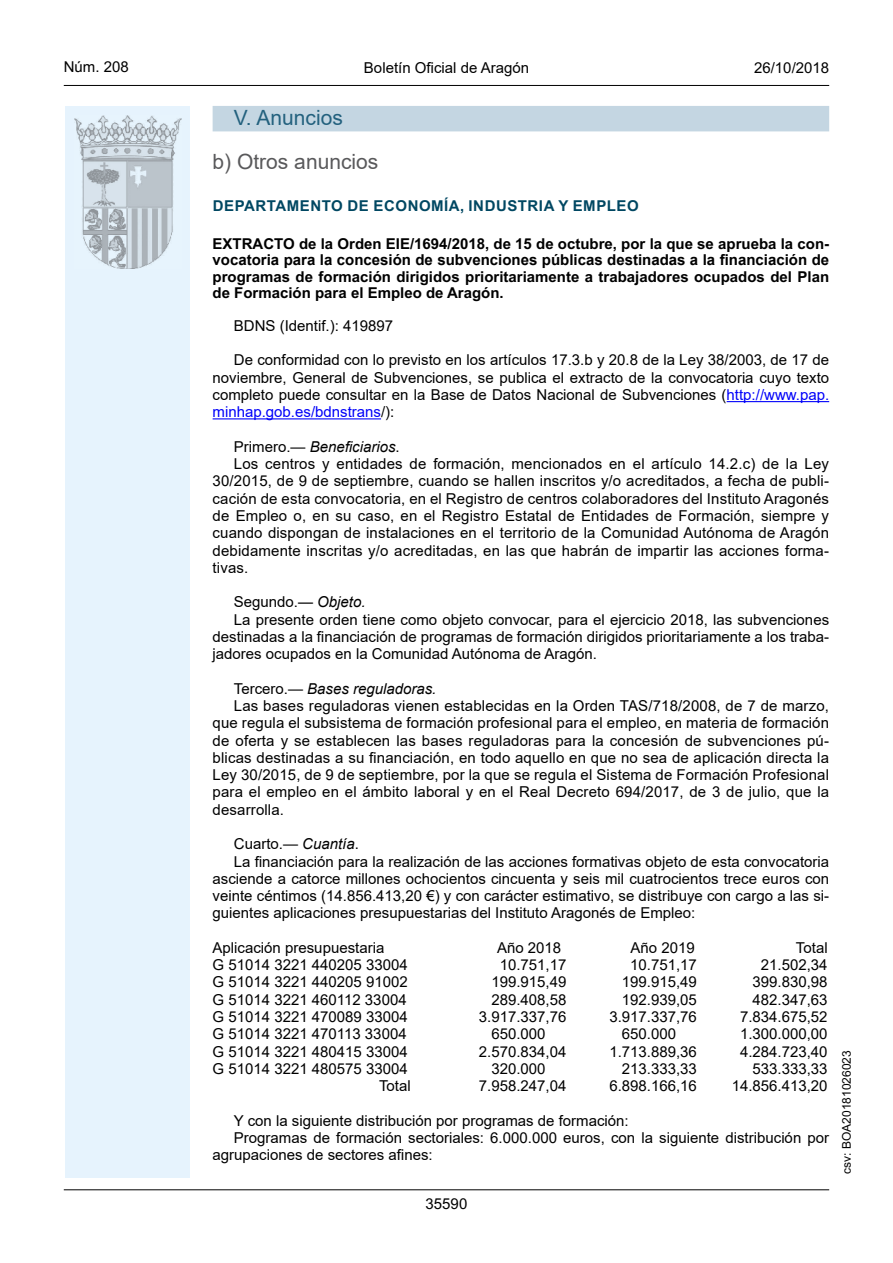
<style>
.page{position:relative;width:893px;height:1263px;background:#fff}
.page>*{position:absolute;margin:0;border:0;box-sizing:border-box;transform-origin:0 0}
.Sub_Seccion{font:21px "Arial";color:#59595b}
.Titulo_sec{font:21px "Arial";color:#23617e}
.inicio_de_parrafo{font:15px/17.2px "Arial";color:#000;text-align:justify}
.Titulo_text{font:15px/16.5px "Arial Bold MT2";color:#000;text-align:justify}
.inicio_de_parrafo-2{font:italic 15px "Arial";color:#000}
.emisor_text{font:15px "Arial Bold MT2";letter-spacing:.035em;color:#004762}
.estilo_head-c{font:15px "Arial";color:#000}
.estilo_head-d{font:15px "Arial MT2";color:#000}
.estilo_head-i{font:15px "Arial MT2";color:#000}
.numero_pagina{font:15px "Arial MT2";color:#000}
.estilo_head-i-2{font:12px "Arial MT2";color:#000}
.s1{font-family:"Arial";font-weight:700}
.s2{color:#0100fa}
.s3{font-family:"Arial MT2"}
.s4{font-style:normal}
.s5{font-family:"Arial MT2";font-style:normal}
.s6{font-style:italic}
</style>
<div class="page">
<div style="left:65px;top:106px;width:125px;height:1072px;background:#e6f3fd"></div>
<img style="left:75px;top:115px;width:106px;height:153px">
<hr style="left:64px;top:85px;width:765px;height:1px;background:#000">
<hr style="left:64px;top:1189px;width:765px;height:1px;background:#000">
<div style="left:213px;top:106px;width:616px;height:25px;background:#c4d6e2"></div>
<hr style="left:727px;top:401px;width:102px;height:1px;background:#0100fa">
<hr style="left:213px;top:418px;width:168px;height:1px;background:#0100fa">
<p class="estilo_head-i" style="left:64px;top:57px;width:67px">Núm. 208</p>
<p class="estilo_head-c" style="left:364px;top:57px;width:167px">Boletín Oficial de Aragón</p>
<p class="estilo_head-d" style="left:754px;top:57px;width:77px">26/10/2018</p>
<p class="Titulo_sec" style="left:234px;top:103px;width:110px">V. Anuncios</p>
<p class="Sub_Seccion" style="left:213px;top:147px;width:167px">b) Otros anuncios</p>
<p class="emisor_text" style="left:213px;top:195px;width:427px">DEPARTAMENTO DE ECONOMÍA, INDUSTRIA Y EMPLEO</p>
<p class="Titulo_text" style="left:213px;top:236px;width:618px">EXTRACTO de la Orden EIE/1694/2018, de 15 de octubre, por la que se aprueba la con&shy;<span class="s1">vocatoria para la concesión de subvenciones públicas destinadas a la financiación de </span>programas de formación dirigidos prioritariamente a trabajadores ocupados del Plan de Formación para el Empleo de Aragón.</p>
<p class="inicio_de_parrafo" style="left:234px;top:317px;width:161px">BDNS (Identif.): 419897</p>
<p class="inicio_de_parrafo" style="left:213px;top:351px;width:618px;text-indent:21px">De conformidad con lo previsto en los artículos 17.3.b y 20.8 de la Ley 38/2003, de 17 de noviembre, General de Subvenciones, se publica el extracto de la convocatoria cuyo texto completo puede consultar en la Base de Datos Nacional de Subvenciones (<span class="s2">http://www.pap. minhap.gob.es/bdnstrans</span><span class="s3">/):</span></p>
<p class="inicio_de_parrafo-2" style="left:234px;top:437px;width:167px"><span class="s4">Primero.—</span> Beneficiarios<span class="s5">.</span></p>
<p class="inicio_de_parrafo" style="left:213px;top:455px;width:618px;text-indent:21px">Los centros y entidades de formación, mencionados en el artículo 14.2.c) de la Ley 30/2015, de 9 de septiembre, cuando se hallen inscritos y/o acreditados, a fecha de publi&shy;cación de esta convocatoria, en el Registro de centros colaboradores del Instituto Aragonés de Empleo o, en su caso, en el Registro Estatal de Entidades de Formación, siempre y cuando dispongan de instalaciones en el territorio de la Comunidad Autónoma de Aragón debidamente inscritas y/o acreditadas, en las que habrán de impartir las acciones forma&shy;tivas.</p>
<p class="inicio_de_parrafo" style="left:234px;top:593px;width:133px">Segundo.<span class="s6">— Objeto.</span></p>
<p class="inicio_de_parrafo" style="left:213px;top:611px;width:618px;text-indent:21px">La presente orden tiene como objeto convocar, para el ejercicio 2018, las subvenciones destinadas a la financiación de programas de formación dirigidos prioritariamente a los traba&shy;jadores ocupados en la Comunidad Autónoma de Aragón.</p>
<p class="inicio_de_parrafo-2" style="left:234px;top:679px;width:204px"><span class="s4">Tercero.—</span> Bases reguladoras.</p>
<p class="inicio_de_parrafo" style="left:213px;top:697px;width:618px;text-indent:21px">Las bases reguladoras vienen establecidas en la Orden TAS/718/2008, de 7 de marzo, que regula el subsistema de formación profesional para el empleo, en materia de formación de oferta y se establecen las bases reguladoras para la concesión de subvenciones pú&shy;blicas destinadas a su financiación, en todo aquello en que no sea de aplicación directa la Ley 30/2015, de 9 de septiembre, por la que se regula el Sistema de Formación Profesional para el empleo en el ámbito laboral y en el Real Decreto <span class="s3">6</span>94/2017, de 3 de julio, que la desarrolla.</p>
<p class="inicio_de_parrafo" style="left:234px;top:835px;width:127px">Cuarto.— <span class="s6">Cuantía</span><span class="s3">.</span></p>
<p class="inicio_de_parrafo" style="left:213px;top:853px;width:618px;text-indent:21px">La financiación para la realización de las acciones formativas objeto de esta convocatoria asciende a catorce millones ochocientos cincuenta y seis mil cuatrocientos trece euros con veinte céntimos (14.856.413,20 €) y con carácter estimativo, se distribuye con cargo a las si&shy;guientes aplicaciones presupuestarias del Instituto Aragonés de Empleo:</p>
<p class="inicio_de_parrafo" style="left:213px;top:939px;width:173px">Aplicación presupuestaria</p>
<p class="inicio_de_parrafo" style="left:497px;top:939px;width:66px">Año 2018</p>
<p class="inicio_de_parrafo" style="left:630px;top:939px;width:66px">Año 2019</p>
<p class="inicio_de_parrafo" style="left:796px;top:939px;width:33px">Total</p>
<p class="inicio_de_parrafo" style="left:213px;top:956px;width:197px">G 51014 3221 440205 33004</p>
<p class="inicio_de_parrafo" style="left:500px;top:956px;width:68px">10.751,17</p>
<p class="inicio_de_parrafo" style="left:630px;top:956px;width:68px">10.751,17</p>
<p class="inicio_de_parrafo" style="left:761px;top:956px;width:68px">21.502,34</p>
<p class="inicio_de_parrafo" style="left:213px;top:973px;width:197px">G 51014 3221 440205 91002</p>
<p class="inicio_de_parrafo" style="left:491px;top:973px;width:77px">199.915,49</p>
<p class="inicio_de_parrafo" style="left:622px;top:973px;width:77px">199.915,49</p>
<p class="inicio_de_parrafo" style="left:753px;top:973px;width:77px">399.830,98</p>
<p class="inicio_de_parrafo" style="left:213px;top:991px;width:196px">G 51014 3221 460112 33004</p>
<p class="inicio_de_parrafo" style="left:491px;top:991px;width:77px">289.408,58</p>
<p class="inicio_de_parrafo" style="left:622px;top:991px;width:77px">192.939,05</p>
<p class="inicio_de_parrafo" style="left:753px;top:991px;width:77px">482.347,63</p>
<p class="inicio_de_parrafo" style="left:213px;top:1008px;width:197px">G 51014 3221 470089 33004</p>
<p class="inicio_de_parrafo" style="left:479px;top:1008px;width:89px">3.917.337,76</p>
<p class="inicio_de_parrafo" style="left:609px;top:1008px;width:89px">3.917.337,76</p>
<p class="inicio_de_parrafo" style="left:740px;top:1008px;width:89px">7.834.675,52</p>
<p class="inicio_de_parrafo" style="left:213px;top:1025px;width:196px">G 51014 3221 470113 33004</p>
<p class="inicio_de_parrafo" style="left:491px;top:1025px;width:56px">650.000</p>
<p class="inicio_de_parrafo" style="left:622px;top:1025px;width:56px">650.000</p>
<p class="inicio_de_parrafo" style="left:740px;top:1025px;width:89px">1.300.000,00</p>
<p class="inicio_de_parrafo" style="left:213px;top:1042px;width:197px">G 51014 3221 480415 33004</p>
<p class="inicio_de_parrafo" style="left:479px;top:1042px;width:89px">2.570.834,04</p>
<p class="inicio_de_parrafo" style="left:609px;top:1042px;width:89px">1.713.889,36</p>
<p class="inicio_de_parrafo" style="left:740px;top:1042px;width:89px">4.284.723,40</p>
<p class="inicio_de_parrafo" style="left:213px;top:1060px;width:197px">G 51014 3221 480575 33004</p>
<p class="inicio_de_parrafo" style="left:491px;top:1060px;width:56px">320.000</p>
<p class="inicio_de_parrafo" style="left:622px;top:1060px;width:77px">213.333,33</p>
<p class="inicio_de_parrafo" style="left:753px;top:1060px;width:77px">533.333,33</p>
<p class="inicio_de_parrafo" style="left:379px;top:1077px;width:33px">Total</p>
<p class="inicio_de_parrafo" style="left:479px;top:1077px;width:89px">7.958.247,04</p>
<p class="inicio_de_parrafo" style="left:609px;top:1077px;width:89px">6.898.166,16</p>
<p class="inicio_de_parrafo" style="left:732px;top:1077px;width:97px">14.856.413,20</p>
<p class="inicio_de_parrafo" style="left:234px;top:1112px;width:396px">Y con la siguiente distribución por programas de formación:</p>
<p class="inicio_de_parrafo" style="left:213px;top:1129px;width:618px;text-indent:21px">Programas de formación sectoriales: 6.000.000 euros, con la siguiente distribución por agrupaciones de sectores afines:</p>
<p class="numero_pagina" style="left:426px;top:1193px;width:43px">35590</p>
<p class="estilo_head-i-2" style="left:838px;top:1174px;width:125px;rotate:-90deg">csv: BOA20181026023</p>
</div>
